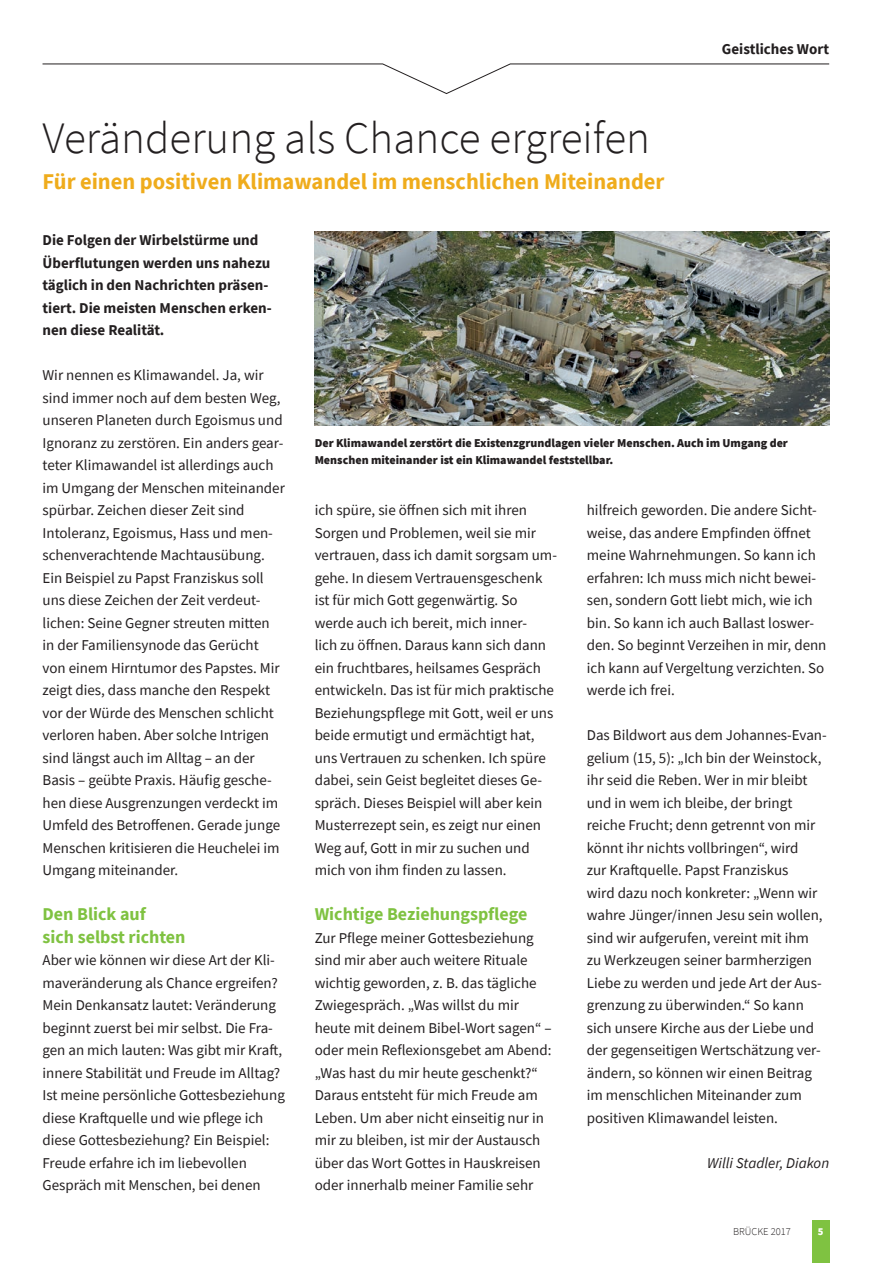
<style>
.page{position:relative;width:893px;height:1263px;background:#fff}
.page>*{position:absolute;margin:0;border:0;box-sizing:border-box;transform-origin:0 0}
.Headline{font:300 45px "Source Sans Pro";color:#231f20}
.Subheadline{font:700 22.5px "Source Sans Pro";color:#efac1c}
.Zwischenhead{font:700 18px/22.5px "Source Sans Pro";color:#7fc241}
.Fließtext{font:700 18px "Source Sans Pro";color:#7fc241}
.Fließtext-2{font:15px/22.5px "Source Sans Pro";color:#231f20}
.Fließtext_fett{font:700 15px/22.5px "Source Sans Pro";color:#231f20}
.Autor{font:italic 15px "Source Sans Pro";color:#231f20}
.Bildunterschrift{font:900 12px/16.5px "Source Sans Pro";color:#231f20}
.t1{font:300 10.5px "Source Sans Pro";color:#231f20}
.t2{font:900 10.5px "Source Sans Pro";color:#fff}
</style>
<div class="page">
<div style="left:812px;top:1220px;width:17px;height:43px;background:#7fc241"></div>
<svg style="left:42px;top:64px;width:788px;height:30px"></svg>
<img style="left:315px;top:231px;width:514px;height:194px">
<p class="Headline" style="left:43px;top:110px;width:609px">Veränderung als Chance ergreifen</p>
<p class="Subheadline" style="left:43px;top:166px;width:623px">Für einen positiven Klimawandel im menschlichen Miteinander</p>
<p class="Fließtext_fett" style="left:722px;top:37px;width:109px">Geistliches Wort</p>
<p class="Fließtext_fett" style="left:43px;top:229px;width:231px">Die Folgen der Wirbelstürme und<br>Überflutungen werden uns nahezu täglich in den Nachrichten präsen&shy;tiert. Die meisten Menschen erken&shy;nen diese Realität.</p>
<p class="Fließtext-2" style="left:43px;top:364px;width:244px">Wir nennen es Klimawandel. Ja, wir sind immer noch auf dem besten Weg, unseren Planeten durch Egoismus und Ignoranz zu zerstören. Ein anders gear&shy;teter Klimawandel ist allerdings auch im Umgang der Menschen miteinander spürbar. Zeichen dieser Zeit sind Intoleranz, Egoismus, Hass und men&shy;schenverachtende Machtausübung.<br>Ein Beispiel zu Papst Franziskus soll uns diese Zeichen der Zeit verdeut&shy;lichen: Seine Gegner streuten mitten in der Familiensynode das Gerücht von einem Hirntumor des Papstes. Mir zeigt dies, dass manche den Respekt vor der Würde des Menschen schlicht verloren haben. Aber solche Intrigen sind längst auch im Alltag – an der Basis – geübte Praxis. Häufig gesche&shy;hen diese Ausgrenzungen verdeckt im Umfeld des Betroffenen. Gerade junge Menschen kritisieren die Heuchelei im Umgang miteinander.</p>
<p class="Zwischenhead" style="left:43px;top:903px;width:145px">Den Blick auf<br>sich selbst richten</p>
<p class="Fließtext-2" style="left:43px;top:949px;width:244px">Aber wie können wir diese Art der Kli&shy;maveränderung als Chance ergreifen?<br>Mein Denkansatz lautet: Veränderung beginnt zuerst bei mir selbst. Die Fra&shy;gen an mich lauten: Was gibt mir Kraft, innere Stabilität und Freude im Alltag?<br>Ist meine persönliche Gottesbeziehung diese Kraftquelle und wie pflege ich diese Gottesbeziehung? Ein Beispiel:<br>Freude erfahre ich im liebevollen Gespräch mit Menschen, bei denen</p>
<p class="Bildunterschrift" style="left:315px;top:435px;width:475px">Der Klimawandel zerstört die Existenzgrundlagen vieler Menschen. Auch im Umgang der<br>Menschen miteinander ist ein Klimawandel feststellbar.</p>
<p class="Fließtext-2" style="left:315px;top:499px;width:244px">ich spüre, sie öffnen sich mit ihren Sorgen und Problemen, weil sie mir vertrauen, dass ich damit sorgsam um&shy;gehe. In diesem Vertrauensgeschenk ist für mich Gott gegenwärtig. So werde auch ich bereit, mich inner-<br>lich zu öffnen. Daraus kann sich dann ein fruchtbares, heilsames Gespräch entwickeln. Das ist für mich praktische Beziehungspflege mit Gott, weil er uns beide ermutigt und ermächtigt hat, uns Vertrauen zu schenken. Ich spüre dabei, sein Geist begleitet dieses Ge&shy;spräch. Dieses Beispiel will aber kein Musterrezept sein, es zeigt nur einen Weg auf, Gott in mir zu suchen und mich von ihm finden zu lassen.</p>
<p class="Fließtext" style="left:315px;top:902px;width:214px">Wichtige Beziehungspflege</p>
<p class="Fließtext-2" style="left:315px;top:926px;width:238px">Zur Pflege meiner Gottesbeziehung sind mir aber auch weitere Rituale wichtig geworden, z. B. das tägliche Zwiegespräch. „Was willst du mir heute mit deinem Bibel-Wort sagen“ – oder mein Reflexionsgebet am Abend: „Was hast du mir heute geschenkt?“ Daraus entsteht für mich Freude am Leben. Um aber nicht einseitig nur in mir zu bleiben, ist mir der Austausch über das Wort Gottes in Hauskreisen oder innerhalb meiner Familie sehr</p>
<p class="Fließtext-2" style="left:587px;top:499px;width:241px">hilfreich geworden. Die andere Sicht&shy;weise, das andere Empfinden öffnet meine Wahrnehmungen. So kann ich erfahren: Ich muss mich nicht bewei&shy;sen, sondern Gott liebt mich, wie ich bin. So kann ich auch Ballast loswer&shy;den. So beginnt Verzeihen in mir, denn ich kann auf Vergeltung verzichten. So werde ich frei.</p>
<p class="Fließtext-2" style="left:587px;top:724px;width:241px">Das Bildwort aus dem Johannes-Evan&shy;gelium (15, 5): „Ich bin der Weinstock, ihr seid die Reben. Wer in mir bleibt und in wem ich bleibe, der bringt reiche Frucht; denn getrennt von mir könnt ihr nichts vollbringen“, wird<br>zur Kraftquelle. Papst Franziskus<br>wird dazu noch konkreter: „Wenn wir wahre Jünger/innen Jesu sein wollen, sind wir aufgerufen, vereint mit ihm zu Werkzeugen seiner barmherzigen Liebe zu werden und jede Art der Aus&shy;grenzung zu überwinden.“ So kann sich unsere Kirche aus der Liebe und der gegenseitigen Wertschätzung ver&shy;ändern, so können wir einen Beitrag im menschlichen Miteinander zum positiven Klimawandel leisten.</p>
<p class="Autor" style="left:707px;top:1153px;width:123px">Willi Stadler, Diakon</p>
<p class="t1" style="left:733px;top:1225px;width:59px">BRÜCKE 2017</p>
<p class="t2" style="left:818px;top:1224px;width:7px">5</p>
</div>
